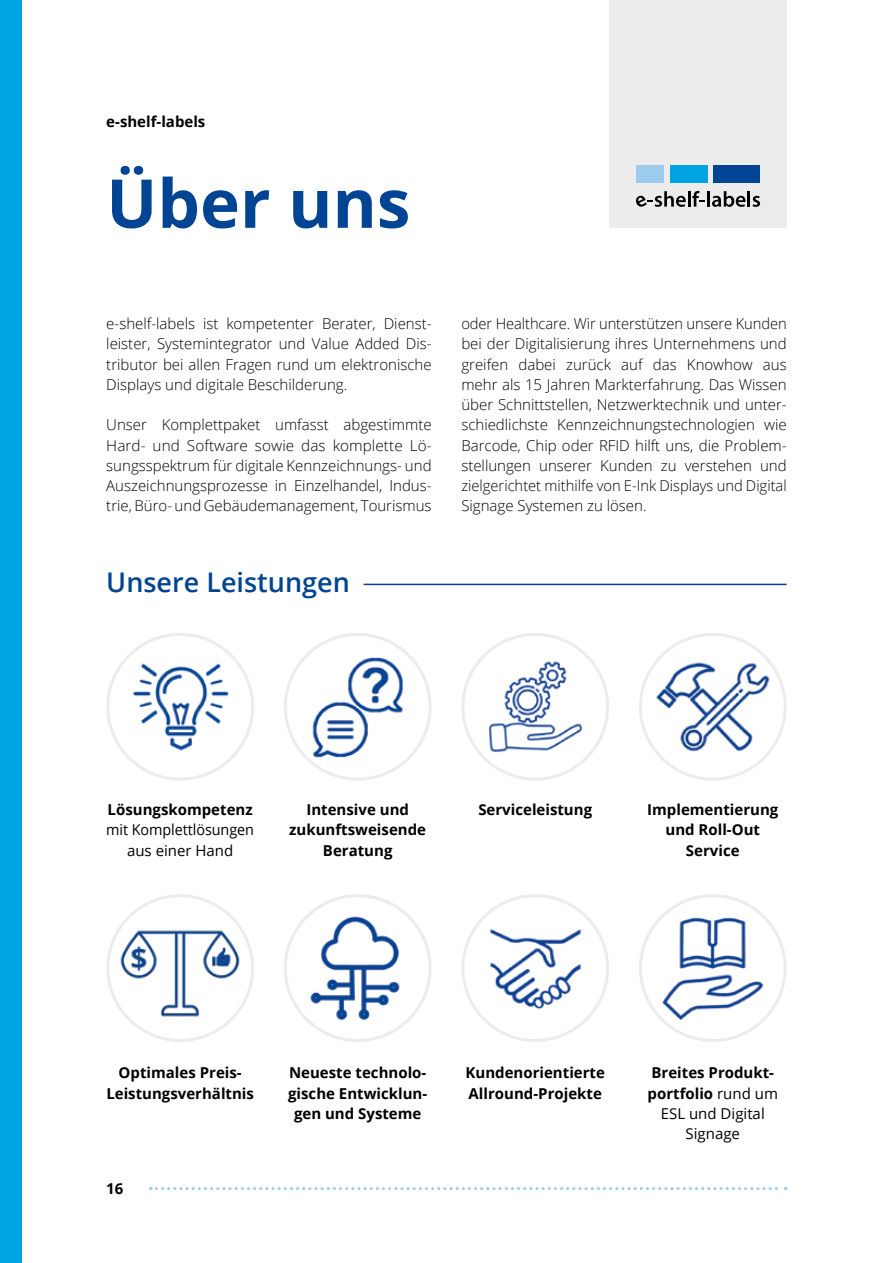
<style>
.page{position:relative;width:893px;height:1263px;background:#fff}
.page>*{position:absolute;margin:0;border:0;box-sizing:border-box;transform-origin:0 0}
.t1{font:700 67.5px "Open Sans";color:#004493}
.t2{font:600 27px "Open Sans";color:#004493}
.t3{font:300 15px/20.2px "Open Sans";color:#000;text-align:justify}
.t4{font:700 15px/20.2px "Open Sans";color:#000;text-align:center}
.t5{font:15px/20.2px "Open Sans";color:#000;text-align:center}
.t6{font:15px/20.2px "Open Sans";color:#000;text-align:center;scale:.96 1}
.s1{font-weight:700}
</style>
<div class="page">
<svg style="left:150px;top:1187px;width:636px;height:3px"></svg>
<div style="left:0;top:0;width:21px;height:1263px;background:#00a3e2"></div>
<img style="left:106px;top:633px;width:148px;height:148px;border-radius:74px">
<div style="left:106px;top:633px;width:148px;height:148px;border:3px solid #ececed;border-radius:50%"></div>
<img style="left:112px;top:900px;width:136px;height:136px">
<div style="left:106px;top:894px;width:148px;height:148px;border:3px solid #ececed;border-radius:50%"></div>
<img style="left:284px;top:633px;width:148px;height:148px;border-radius:74px">
<div style="left:284px;top:633px;width:148px;height:148px;border:3px solid #ececed;border-radius:50%"></div>
<img style="left:284px;top:894px;width:148px;height:148px;border-radius:74px">
<div style="left:284px;top:894px;width:148px;height:148px;border:3px solid #ececed;border-radius:50%"></div>
<img style="left:461px;top:633px;width:148px;height:148px;border-radius:74px">
<div style="left:461px;top:633px;width:148px;height:148px;border:3px solid #ececed;border-radius:50%"></div>
<img style="left:461px;top:894px;width:148px;height:148px;border-radius:74px">
<div style="left:461px;top:894px;width:148px;height:148px;border:3px solid #ececed;border-radius:50%"></div>
<img style="left:639px;top:633px;width:148px;height:148px;border-radius:74px">
<div style="left:639px;top:633px;width:148px;height:148px;border:3px solid #ececed;border-radius:50%"></div>
<img style="left:639px;top:894px;width:148px;height:148px;border-radius:74px">
<div style="left:639px;top:894px;width:148px;height:148px;border:3px solid #ececed;border-radius:50%"></div>
<div style="left:609px;top:0;width:178px;height:228px;background:#ececed"></div>
<div style="left:636px;top:165px;width:28px;height:18px;background:#9dcbee"></div>
<div style="left:670px;top:165px;width:37px;height:18px;background:#00a3e2"></div>
<div style="left:713px;top:165px;width:47px;height:18px;background:#004493"></div>
<hr style="left:688px;top:191px;width:3px;height:16px;background:#000">
<svg style="left:692px;top:191px;width:13px;height:16px"></svg>
<hr style="left:707px;top:191px;width:3px;height:16px;background:#000">
<svg style="left:712px;top:191px;width:48px;height:16px"></svg>
<svg style="left:636px;top:191px;width:50px;height:16px"></svg>
<hr style="left:364px;top:584px;width:423px;height:1px;background:#004493">
<p class="t4" style="left:106px;top:111px;width:101px">e-shelf-labels</p>
<h1 class="t1" style="left:106px;top:156px;width:306px">Über uns</h1>
<p class="t3" style="left:106px;top:313px;width:327px">e-shelf-labels ist kompetenter Berater, Dienst&shy;leister, Systemintegrator und Value Added Dis&shy;tributor bei allen Fragen rund um elektronische Displays und digitale Beschilderung.</p>
<p class="t3" style="left:106px;top:414px;width:327px">Unser Komplettpaket umfasst abgestimmte Hard- und Software sowie das komplette Lö&shy;sungsspektrum für digitale Kennzeichnungs- und Auszeichnungsprozesse in Einzelhandel, Indus&shy;trie, Büro- und Gebäudemanagement, Tourismus</p>
<h2 class="t2" style="left:106px;top:564px;width:245px">Unsere Leistungen</h2>
<p class="t3" style="left:461px;top:313px;width:327px">oder Healthcare. Wir unterstützen unsere Kunden bei der Digitalisierung ihres Unternehmens und greifen dabei zurück auf das Knowhow aus mehr als 15 Jahren Markterfahrung. Das Wissen über Schnittstellen, Netzwerktechnik und unter&shy;schiedlichste Kennzeichnungstechnologien wie Barcode, Chip oder RFID hilft uns, die Problem&shy;stellungen unserer Kunden zu verstehen und zielgerichtet mithilfe von E-Ink Displays und Digital Signage Systemen zu lösen.</p>
<p class="t4" style="left:108px;top:799px;width:147px">Lösungskompetenz</p>
<p class="t6" style="left:106px;top:819px;width:155px">mit Komplettlösungen aus einer Hand</p>
<p class="t4" style="left:289px;top:799px;width:138px">Intensive und zukunftsweisende<br>Beratung</p>
<p class="t4" style="left:478px;top:799px;width:115px">Serviceleistung</p>
<p class="t4" style="left:647px;top:799px;width:133px">Implementierung und Roll-Out<br>Service</p>
<p class="t4" style="left:106px;top:1062px;width:149px">Optimales Preis-<br>Leistungsverhältnis</p>
<p class="t4" style="left:106px;top:1178px;width:19px">16</p>
<p class="t4" style="left:288px;top:1062px;width:141px">Neueste technolo&shy;gische Entwicklun&shy;gen und Systeme</p>
<p class="t4" style="left:466px;top:1062px;width:141px;text-align:left">Kundenorientierte<br>Allround-Projekte</p>
<p class="t5" style="left:648px;top:1062px;width:132px"><span class="s1">Breites Produkt&shy;portfolio</span> rund um<br>ESL und Digital<br>Signage</p>
</div>
